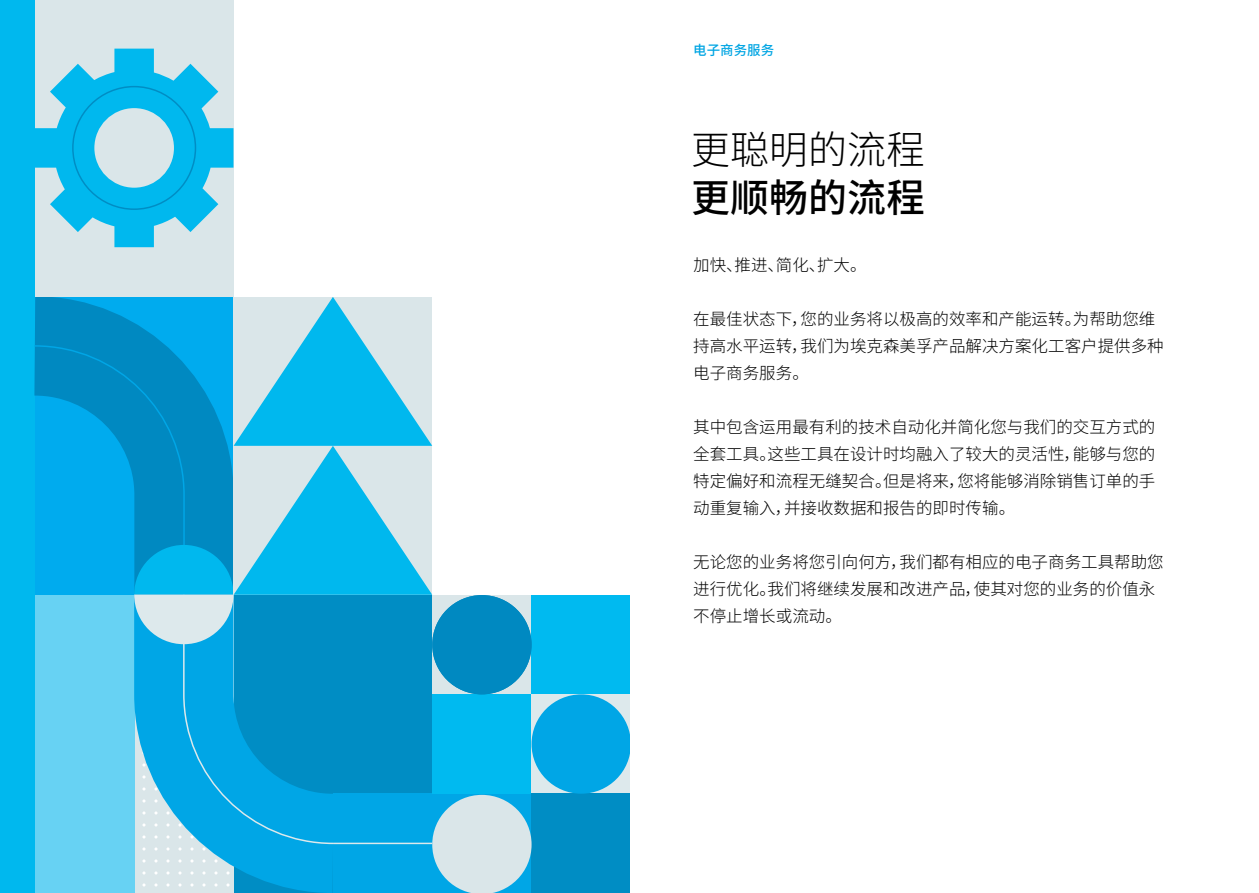
<style>
.page{position:relative;width:1259px;height:893px;background:#fff}
.page>*{position:absolute;margin:0;border:0;box-sizing:border-box;transform-origin:0 0}
.t1{font:300 39px "Noto Sans CJ Ksc";color:#000}
.t2{font:500 39px "Noto Sans CJ Ksc";color:#000}
.t3{font:300 16.5px/27px "Noto Sans CJ Ksc";color:#000}
.t4{font:500 13.5px "Noto Sans CJ Ksc";color:#00a5e3}
</style>
<div class="page">
<div style="left:0;top:0;width:50px;height:893px;background:#00b8ee"></div>
<div style="left:35px;top:0;width:198px;height:297px;background:#dae6e9"></div>
<svg style="left:35px;top:49px;width:198px;height:198px"></svg>
<svg style="left:34px;top:297px;width:595px;height:596px"></svg>
<p class="t4" style="left:693px;top:42px;width:82px">电子商务服务</p>
<h1 class="t1" style="left:691px;top:128px;width:235px">更聪明的流程</h1>
<h1 class="t2" style="left:691px;top:176px;width:235px">更顺畅的流程</h1>
<p class="t3" style="left:693px;top:252px;width:175px">加快、推进、简化、扩大。</p>
<p class="t3" style="left:693px;top:306px;width:472px">在最佳状态下，您的业务将以极高的效率和产能运转。为帮助您维持高水平运转，我们为埃克森美孚产品解决方案化工客户提供多种电子商务服务。</p>
<p class="t3" style="left:693px;top:414px;width:464px;text-align:justify">其中包含运用最有利的技术自动化并简化您与我们的交互方式的全套工具。这些工具在设计时均融入了较大的灵活性，能够与您的特定偏好和流程无缝契合。但是将来，您将能够消除销售订单的手动重复输入，并接收数据和报告的即时传输。</p>
<p class="t3" style="left:693px;top:549px;width:472px">无论您的业务将您引向何方，我们都有相应的电子商务工具帮助您进行优化。我们将继续发展和改进产品，使其对您的业务的价值永不停止增长或流动。</p>
</div>
